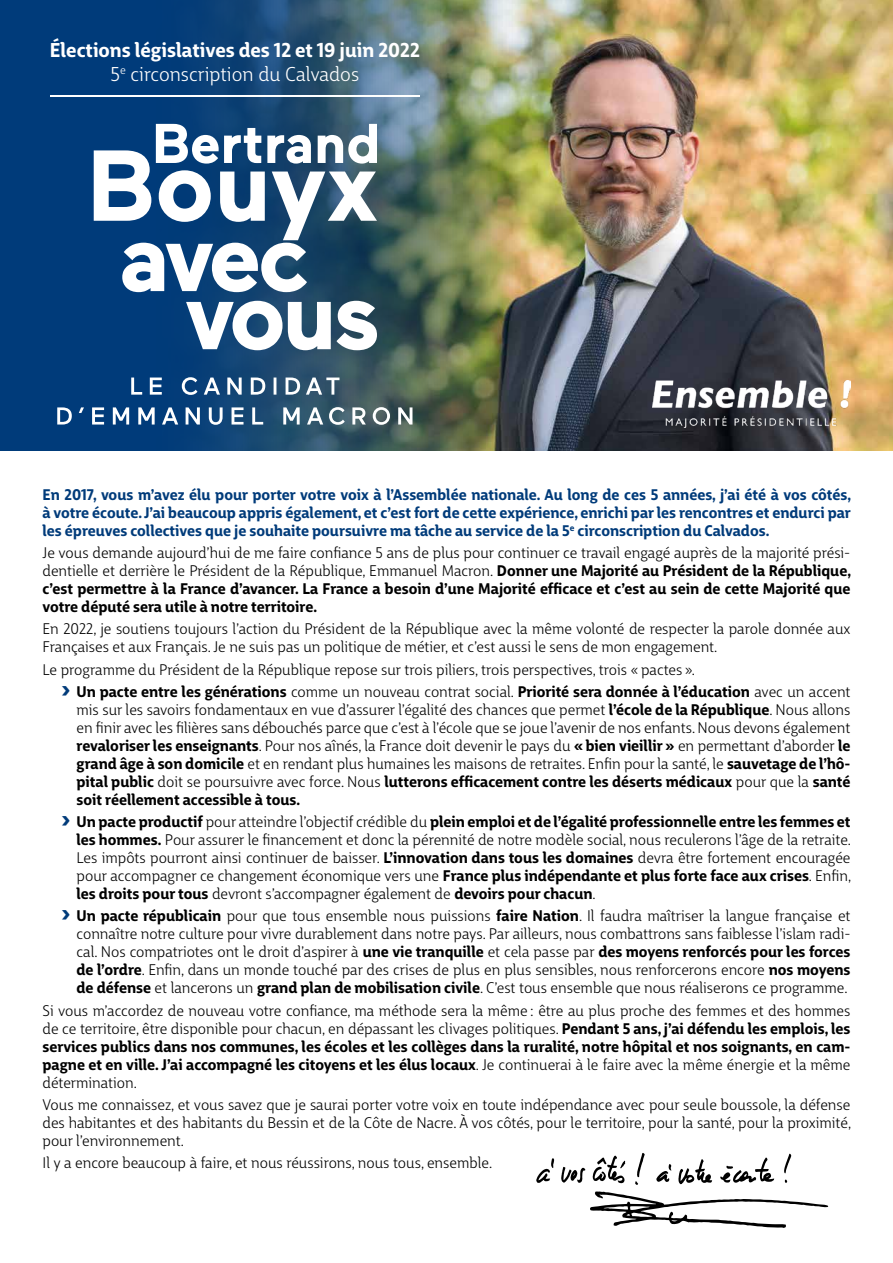
<style>
.page{position:relative;width:893px;height:1263px;background:#fff}
.page>*{position:absolute;margin:0;border:0;box-sizing:border-box;transform-origin:0 0}
.t1{font:700 19.5px/23.4px "Big City Grotesque Pro";color:#fff;text-align:center}
.t2{font:15px/18px "Big City Grotesque Pro";color:#000;text-align:justify}
.t3{font:700 15px/18px "Big City Grotesque Pro";color:#000;text-align:justify}
.t4{font:700 15px/18px "Big City Grotesque Pro";color:#003b7a;text-align:justify}
.s1{font-weight:400}
.s2{font-weight:900;font-size:22.5px;color:#003b7a}
.s3{font-weight:700}
</style>
<div class="page">
<div style="left:0;top:0;width:893px;height:450px;background:#003b7a"></div>
<img style="left:156px;top:0;width:737px;height:450px">
<hr style="left:51px;top:95px;width:369px;height:2px;background:#fff">
<svg style="left:590px;top:1191px;width:238px;height:37px"></svg>
<svg style="left:656px;top:1164px;width:15px;height:18px"></svg>
<svg style="left:678px;top:1159px;width:34px;height:25px"></svg>
<svg style="left:720px;top:1153px;width:71px;height:30px"></svg>
<svg style="left:536px;top:1158px;width:18px;height:25px"></svg>
<svg style="left:593px;top:1155px;width:32px;height:28px"></svg>
<svg style="left:635px;top:1153px;width:10px;height:32px"></svg>
<svg style="left:561px;top:1167px;width:24px;height:16px"></svg>
<img style="left:653px;top:380px;width:197px;height:47px">
<svg style="left:186px;top:301px;width:96px;height:49px"></svg>
<svg style="left:288px;top:301px;width:89px;height:49px;background:#aebcc4"></svg>
<svg style="left:94px;top:124px;width:283px;height:168px"></svg>
<svg style="left:57px;top:407px;width:355px;height:18px"></svg>
<svg style="left:131px;top:377px;width:208px;height:18px"></svg>
<h1 class="t1" style="left:50px;top:37px;width:371px">Élections législatives des 12 et 19 juin 2022<br><span class="s1">5</span><sup>e</sup> <span class="s1">circonscription du Calvados</span></h1>
<p class="t4" style="left:43px;top:484px;width:810px">En 2017, vous m’avez élu pour porter votre voix à l’Assemblée nationale. Au long de ces 5 années, j’ai été à vos côtés, à votre écoute. J’ai beaucoup appris également, et c’est fort de cette expérience, enrichi par les rencontres et endurci par les épreuves collectives que je souhaite poursuivre ma tâche au service de la 5<sup>e</sup> circonscription du Calvados.</p>
<p class="t3" style="left:43px;top:543px;width:810px"><span class="s1">Je vous demande aujourd’hui de me faire confiance 5 ans de plus pour continuer ce travail engagé auprès de la majorité prési&shy;dentielle et derrière le Président de la République, Emmanuel Macron.</span> Donner une Majorité au Président de la République, c’est permettre à la France d’avancer. La France a besoin d’une Majorité efficace et c’est au sein de cette Majorité que votre député sera utile à notre territoire.</p>
<p class="t2" style="left:43px;top:619px;width:809px">En 2022, je soutiens toujours l’action du Président de la République avec la même volonté de respecter la parole donnée aux<br>Françaises et aux Français. Je ne suis pas un politique de métier, et c’est aussi le sens de mon engagement.</p>
<p class="t2" style="left:62px;top:657px;width:790px;line-height:22.2px;text-indent:-19px">Le programme du Président de la République repose sur trois piliers, trois perspectives, trois « pactes ».<br><span class="s2">›</span> <span class="s3">Un pacte entre les générations</span> comme un nouveau contrat social. <span class="s3">Priorité sera donnée à l’éducation</span> avec un accent</p>
<p class="t2" style="left:77px;top:699px;width:775px">mis sur les savoirs fondamentaux en vue d’assurer l’égalité des chances que permet <span class="s3">l’école de la République</span>. Nous allons en finir avec les filières sans débouchés parce que c’est à l’école que se joue l’avenir de nos enfants. Nous devons également <span class="s3">revaloriser les enseignants</span>. Pour nos aînés, la France doit devenir le pays du <span class="s3">« bien vieillir »</span> en permettant d’aborder <span class="s3">le grand âge à son domicile</span> et en rendant plus humaines les maisons de retraites. Enfin pour la santé, le <span class="s3">sauvetage de l’hô&shy;pital public</span> doit se poursuivre avec force. Nous <span class="s3">lutterons efficacement contre les déserts médicaux</span> pour que la <span class="s3">santé soit réellement accessible à tous.</span></p>
<p class="t2" style="left:77px;top:811px;width:776px;text-indent:-15px"><span class="s2">›</span> <span class="s3">Un pacte productif</span> pour atteindre l’objectif crédible du <span class="s3">plein emploi et de l’égalité professionnelle entre les femmes et les hommes.</span> Pour assurer le financement et donc la pérennité de notre modèle social, nous reculerons l’âge de la retraite.<br>Les impôts pourront ainsi continuer de baisser. <span class="s3">L’innovation dans tous les domaines</span> devra être fortement encouragée pour accompagner ce changement économique vers une <span class="s3">France plus indépendante et plus forte face aux crises</span>. Enfin, <span class="s3">les droits pour tous</span> devront s’accompagner également de <span class="s3">devoirs pour chacun</span>.</p>
<p class="t2" style="left:77px;top:906px;width:775px;text-indent:-15px"><span class="s2">›</span> <span class="s3">Un pacte républicain</span> pour que tous ensemble nous puissions <span class="s3">faire Nation</span>. Il faudra maîtriser la langue française et connaître notre culture pour vivre durablement dans notre pays. Par ailleurs, nous combattrons sans faiblesse l’islam radi&shy;cal. Nos compatriotes ont le droit d’aspirer à <span class="s3">une vie tranquille</span> et cela passe par <span class="s3">des moyens renforcés pour les forces de l’ordre</span>. Enfin, dans un monde touché par des crises de plus en plus sensibles, nous renforcerons encore <span class="s3">nos moyens de défense</span> et lancerons un <span class="s3">grand plan de mobilisation civile</span>. C’est tous ensemble que nous réaliserons ce programme.</p>
<p class="t2" style="left:43px;top:1000px;width:809px">Si vous m’accordez de nouveau votre confiance, ma méthode sera la même : être au plus proche des femmes et des hommes de ce territoire, être disponible pour chacun, en dépassant les clivages politiques. <span class="s3">Pendant 5 ans, j’ai défendu les emplois, les services publics dans nos communes, les écoles et les collèges dans la ruralité, notre hôpital et nos soignants, en cam&shy;pagne et en ville. J’ai accompagné les citoyens et les élus locaux</span>. Je continuerai à le faire avec la même énergie et la même détermination.</p>
<p class="t2" style="left:43px;top:1094px;width:810px">Vous me connaissez, et vous savez que je saurai porter votre voix en toute indépendance avec pour seule boussole, la défense des habitantes et des habitants du Bessin et de la Côte de Nacre. À vos côtés, pour le territoire, pour la santé, pour la proximité, pour l’environnement.</p>
<p class="t2" style="left:43px;top:1152px;width:451px">Il y a encore beaucoup à faire, et nous réussirons, nous tous, ensemble.</p>
</div>
